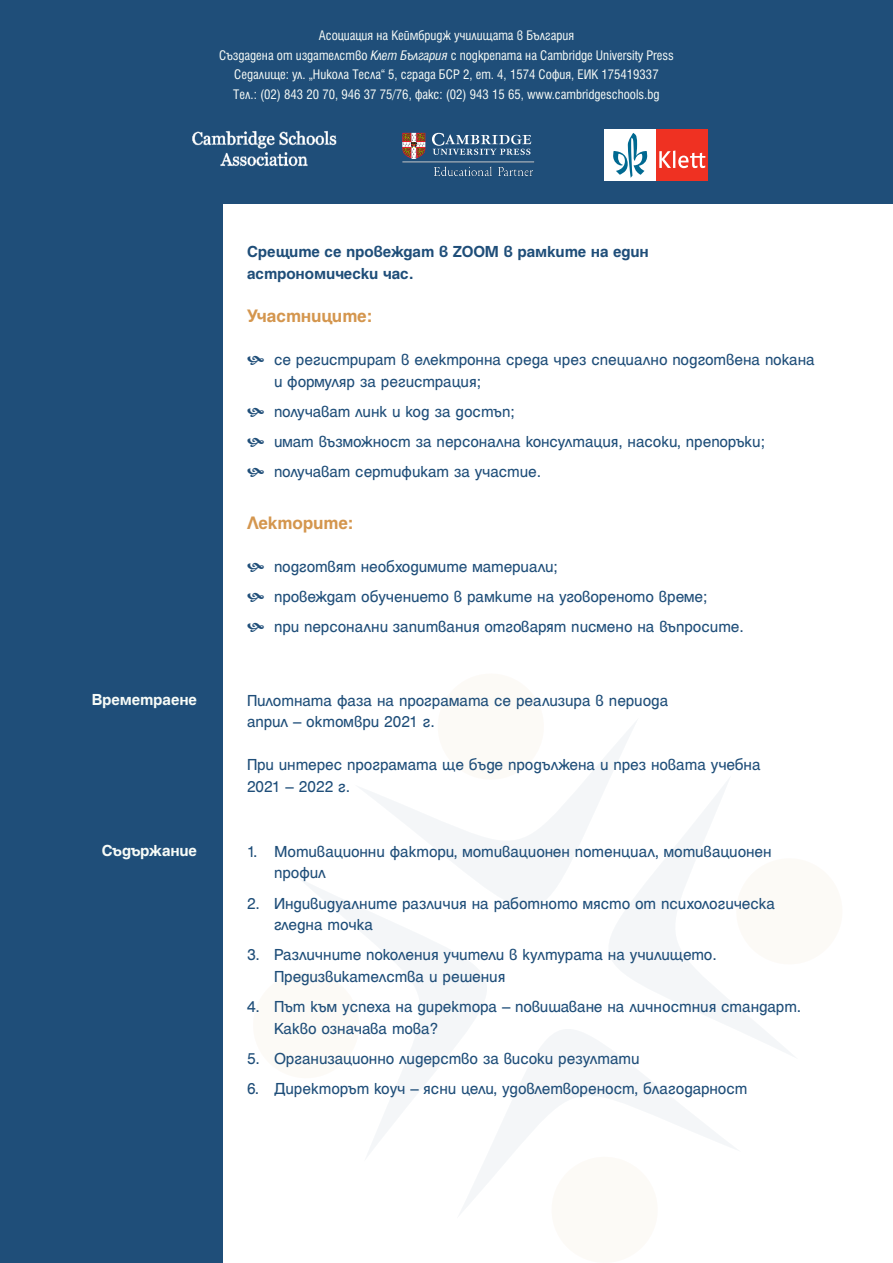
<style>
.page{position:relative;width:893px;height:1263px;background:#fff}
.page>*{position:absolute;margin:0;border:0;box-sizing:border-box;transform-origin:0 0}
.t1{font:700 19.5px "Helen Bg";letter-spacing:-.01em;color:#d4964e}
.t2{font:17.25px/21.6px "Helen Bg";letter-spacing:-.01em;color:#1f4e79}
.t3{font:700 17.25px/21.6px "Helen Bg";letter-spacing:-.01em;color:#1f4e79}
.t4{font:700 17.25px "Helen Bg";letter-spacing:-.01em;color:#f7fbf7}
.t5{font:condensed 15px/19.5px "Helen Bg";color:#f7fbf7;text-align:center}
.s1{font-style:italic}
</style>
<div class="page">
<div style="left:0;top:1px;width:223px;height:1262px;background:#1f4e79"></div>
<div style="left:0;top:0;width:893px;height:203px;background:#1f4e79"></div>
<div style="left:604px;top:129px;width:52px;height:52px;background:#fff"></div>
<div style="left:656px;top:129px;width:52px;height:52px;background:#ef3122"></div>
<svg style="left:659px;top:150px;width:46px;height:18px"></svg>
<svg style="left:613px;top:133px;width:34px;height:45px"></svg>
<img style="left:192px;top:130px;width:145px;height:37px">
<svg style="left:302px;top:722px;width:491px;height:493px"></svg>
<svg style="left:432px;top:133px;width:99px;height:22px"></svg>
<svg style="left:402px;top:133px;width:23px;height:26px"></svg>
<img style="left:402px;top:161px;width:133px;height:16px">
<p class="t5" style="left:219px;top:26px;width:456px">Асоциация на Кеймбридж училищата в България<br>Създадена от издателство <span class="s1">Клет България</span> с подкрепата на Cambridge University Press Седалище: ул. „Никола Тесла“ 5, сграда БСР 2, ет. 4, 1574 София, ЕИК 175419337<br>Тел.: (02) 843 20 70, 946 37 75/76, факс: (02) 943 15 65, www.cambridgeschools.bg</p>
<p class="t4" style="left:92px;top:690px;width:107px">Времетраене</p>
<p class="t4" style="left:102px;top:841px;width:97px">Съдържание</p>
<p class="t3" style="left:247px;top:241px;width:403px">Срещите се провеждат в ZOOM в рамките на един астрономически час.</p>
<p class="t1" style="left:247px;top:306px;width:127px">Участниците:</p>
<p class="t2" style="left:274px;top:349px;width:542px">се регистрират в електронна среда чрез специално подготвена покана и формуляр за регистрация;</p>
<p class="t2" style="left:274px;top:401px;width:242px">получават линк и код за достъп;</p>
<p class="t2" style="left:274px;top:431px;width:492px">имат възможност за персонална консултация, насоки, препоръки;</p>
<p class="t2" style="left:274px;top:461px;width:269px">получават сертификат за участие.</p>
<p class="t1" style="left:247px;top:512px;width:108px">Лекторите:</p>
<p class="t2" style="left:274px;top:556px;width:285px">подготвят необходимите материали;</p>
<p class="t2" style="left:274px;top:586px;width:435px">провеждат обучението в рамките на уговореното време;</p>
<p class="t2" style="left:274px;top:616px;width:471px">при персонални запитвания отговарят писмено на въпросите.</p>
<p class="t2" style="left:247px;top:689px;width:423px">Пилотната фаза на програмата се реализира в периода април – октомври 2021 г.</p>
<p class="t2" style="left:247px;top:754px;width:515px">При интерес програмата ще бъде продължена и през новата учебна</p>
<p class="t2" style="left:247px;top:776px;width:105px">2021 – 2022 г.</p>
<p class="t2" style="left:274px;top:841px;width:499px;text-indent:-27px">1. Мотивационни фактори, мотивационен потенциал, мотивационен профил</p>
<p class="t2" style="left:274px;top:892px;width:503px;text-indent:-27px">2. Индивидуалните различия на работното място от психологическа гледна точка</p>
<p class="t2" style="left:274px;top:944px;width:444px;text-indent:-27px">3. Различните поколения учители в културата на училището.<br>Предизвикателства и решения</p>
<p class="t2" style="left:274px;top:996px;width:529px;text-indent:-27px">4. Път към успеха на директора – повишаване на личностния стандарт.<br>Какво означава това?</p>
<p class="t2" style="left:247px;top:1047px;width:394px">5. Организационно лидерство за високи резултати</p>
<p class="t2" style="left:247px;top:1078px;width:502px">6. Директорът коуч – ясни цели, удовлетвореност, благодарност</p>
</div>
